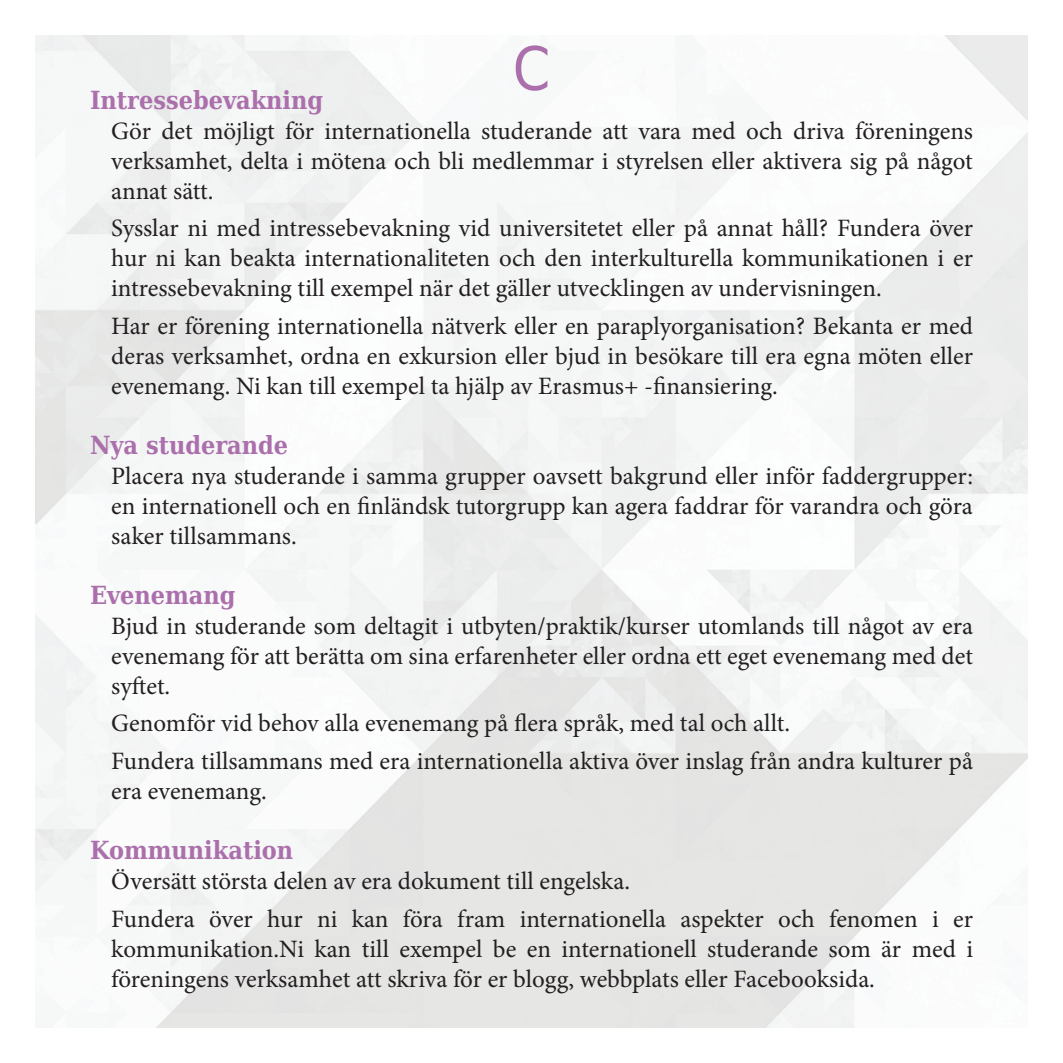
<style>
.page{position:relative;width:1063px;height:1063px;background:#fff}
.page>*{position:absolute;margin:0;border:0;box-sizing:border-box;transform-origin:0 0}
.t1{font:60px "DejaVu Sans Condensed";color:#ab70ac}
.t2{font:25px/30px "Minion Pro";color:#231f20;text-align:justify}
.t3{font:700 25px "DejaVu Serif Condensed";color:#ab70ac}
</style>
<div class="page">
<h1 class="t1" style="left:513px;top:20px;width:39px">C</h1>
<p class="t3" style="left:90px;top:80px;width:235px">Intressebevakning</p>
<p class="t2" style="left:111px;top:116px;width:863px">Gör det möjligt för internationella studerande att vara med och driva föreningens verksamhet, delta i mötena och bli medlemmar i styrelsen eller aktivera sig på något annat sätt.</p>
<p class="t2" style="left:111px;top:214px;width:863px">Sysslar ni med intressebevakning vid universitetet eller på annat håll? Fundera över hur ni kan beakta internationaliteten och den interkulturella kommunikationen i er intressebevakning till exempel när det gäller utvecklingen av undervisningen.</p>
<p class="t2" style="left:111px;top:311px;width:863px">Har er förening internationella nätverk eller en paraplyorganisation? Bekanta er med deras verksamhet, ordna en exkursion eller bjud in besökare till era egna möten eller evenemang. Ni kan till exempel ta hjälp av Erasmus+ -finansiering.</p>
<p class="t3" style="left:90px;top:425px;width:200px">Nya studerande</p>
<p class="t2" style="left:111px;top:461px;width:863px">Placera nya studerande i samma grupper oavsett bakgrund eller inför faddergrupper: en internationell och en finländsk tutorgrupp kan agera faddrar för varandra och göra saker tillsammans.</p>
<p class="t3" style="left:90px;top:575px;width:147px">Evenemang</p>
<p class="t2" style="left:111px;top:611px;width:863px">Bjud in studerande som deltagit i utbyten/praktik/kurser utomlands till något av era evenemang för att berätta om sina erfarenheter eller ordna ett eget evenemang med det syftet.</p>
<p class="t2" style="left:111px;top:705px;width:863px;line-height:37.5px">Genomför vid behov alla evenemang på flera språk, med tal och allt.<br>Fundera tillsammans med era internationella aktiva över inslag från andra kulturer på</p>
<p class="t2" style="left:111px;top:776px;width:157px">era evenemang.</p>
<p class="t3" style="left:90px;top:830px;width:205px">Kommunikation</p>
<p class="t2" style="left:111px;top:862px;width:863px;line-height:37.5px">Översätt största delen av era dokument till engelska.<br>Fundera över hur ni kan föra fram internationella aspekter och fenomen i er</p>
<p class="t2" style="left:111px;top:934px;width:863px">kommunikation.Ni kan till exempel be en internationell studerande som är med i föreningens verksamhet att skriva för er blogg, webbplats eller Facebooksida.</p>
</div>
